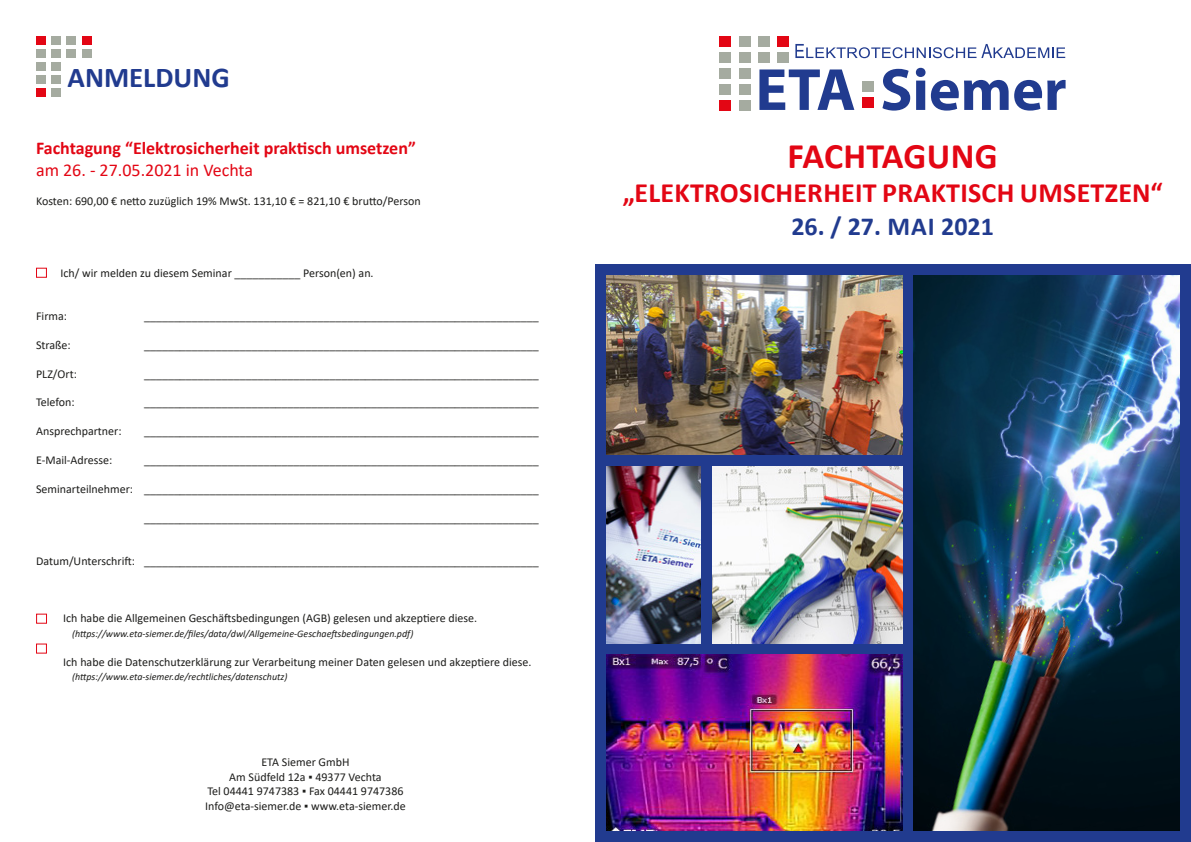
<style>
.page{position:relative;width:1191px;height:842px;background:#fff}
.page>*{position:absolute;margin:0;border:0;box-sizing:border-box;transform-origin:0 0}
.t1{font:700 36px "Calibri";letter-spacing:.01em;color:#e30614}
.t2{font:700 28.8px "Calibri";color:#213b8f}
.t3{font:700 28px "Calibri";letter-spacing:.01em;color:#e30614}
.t4{font:700 26px "Calibri";color:#213b8f}
.t5{font:700 18px "Calibri";color:#e30614}
.t6{font:18px "Calibri";color:#e30614}
.t7{font:12px "Calibri";color:#1d1d1b}
.t8{font:italic 10px "Calibri";color:#1d1d1b}
</style>
<div class="page">
<div style="left:720px;top:52px;width:11px;height:10px;background:#a5aba0"></div>
<div style="left:739px;top:52px;width:11px;height:10px;background:#a5aba0"></div>
<div style="left:758px;top:52px;width:11px;height:10px;background:#a5aba0"></div>
<div style="left:777px;top:52px;width:12px;height:10px;background:#a5aba0"></div>
<div style="left:720px;top:68px;width:11px;height:10px;background:#a5aba0"></div>
<div style="left:739px;top:68px;width:11px;height:10px;background:#a5aba0"></div>
<div style="left:720px;top:84px;width:11px;height:11px;background:#a5aba0"></div>
<div style="left:739px;top:84px;width:11px;height:11px;background:#a5aba0"></div>
<div style="left:720px;top:36px;width:11px;height:10px;background:#e30614"></div>
<div style="left:739px;top:36px;width:11px;height:10px;background:#a5aba0"></div>
<div style="left:758px;top:36px;width:11px;height:10px;background:#a5aba0"></div>
<div style="left:777px;top:36px;width:12px;height:10px;background:#e30614"></div>
<div style="left:720px;top:101px;width:11px;height:10px;background:#e30614"></div>
<div style="left:739px;top:101px;width:11px;height:10px;background:#a5aba0"></div>
<svg style="left:759px;top:69px;width:95px;height:41px"></svg>
<svg style="left:882px;top:68px;width:43px;height:43px"></svg>
<svg style="left:931px;top:80px;width:27px;height:31px"></svg>
<svg style="left:964px;top:80px;width:44px;height:30px"></svg>
<svg style="left:1014px;top:80px;width:51px;height:31px"></svg>
<div style="left:862px;top:97px;width:12px;height:10px;background:#e30614"></div>
<div style="left:862px;top:81px;width:12px;height:10px;background:#a5aba0"></div>
<svg style="left:795px;top:44px;width:270px;height:14px"></svg>
<div style="left:595px;top:264px;width:596px;height:578px;background:#213b8f"></div>
<img style="left:607px;top:466px;width:94px;height:177px">
<img style="left:607px;top:275px;width:295px;height:180px">
<img style="left:607px;top:655px;width:295px;height:176px">
<img style="left:712px;top:466px;width:190px;height:177px">
<img style="left:913px;top:275px;width:266px;height:556px">
<div style="left:36px;top:268px;width:11px;height:10px;border:1px solid #e30614"></div>
<div style="left:36px;top:614px;width:11px;height:10px;border:1px solid #e30614"></div>
<div style="left:36px;top:49px;width:9px;height:8px;background:#a5aba0"></div>
<div style="left:51px;top:49px;width:10px;height:8px;background:#a5aba0"></div>
<div style="left:67px;top:49px;width:9px;height:8px;background:#a5aba0"></div>
<div style="left:82px;top:49px;width:9px;height:8px;background:#a5aba0"></div>
<div style="left:36px;top:62px;width:9px;height:9px;background:#a5aba0"></div>
<div style="left:51px;top:62px;width:10px;height:9px;background:#a5aba0"></div>
<div style="left:36px;top:76px;width:9px;height:8px;background:#a5aba0"></div>
<div style="left:51px;top:76px;width:10px;height:8px;background:#a5aba0"></div>
<div style="left:36px;top:36px;width:9px;height:8px;background:#e30614"></div>
<div style="left:51px;top:36px;width:10px;height:8px;background:#a5aba0"></div>
<div style="left:67px;top:36px;width:9px;height:8px;background:#a5aba0"></div>
<div style="left:82px;top:36px;width:9px;height:8px;background:#e30614"></div>
<div style="left:36px;top:89px;width:9px;height:8px;background:#e30614"></div>
<div style="left:51px;top:89px;width:10px;height:8px;background:#a5aba0"></div>
<div style="left:36px;top:643px;width:11px;height:11px;border:1px solid #e30614"></div>
<p class="t2" style="left:68px;top:57px;width:164px">ANMELDUNG</p>
<p class="t5" style="left:36px;top:136px;width:381px">Fachtagung “Elektrosicherheit praktisch umsetzen”</p>
<p class="t6" style="left:36px;top:158px;width:218px">am 26. - 27.05.2021 in Vechta</p>
<p class="t7" style="left:36px;top:192px;width:386px">Kosten: 690,00 € netto zuzüglich 19% MwSt. 131,10 € = 821,10 € brutto/Person</p>
<p class="t7" style="left:60px;top:264px;width:315px">Ich/ wir melden zu diesem Seminar ___________ Person(en) an.</p>
<p class="t7" style="left:36px;top:308px;width:32px">Firma:</p>
<p class="t7" style="left:144px;top:308px;width:396px">__________________________________________________________________</p>
<p class="t7" style="left:36px;top:336px;width:36px">Straße:</p>
<p class="t7" style="left:144px;top:336px;width:396px">__________________________________________________________________</p>
<p class="t7" style="left:36px;top:365px;width:42px">PLZ/Ort:</p>
<p class="t7" style="left:144px;top:365px;width:396px">__________________________________________________________________</p>
<p class="t7" style="left:36px;top:394px;width:40px">Telefon:</p>
<p class="t7" style="left:144px;top:394px;width:396px">__________________________________________________________________</p>
<p class="t7" style="left:36px;top:423px;width:87px">Ansprechpartner:</p>
<p class="t7" style="left:144px;top:423px;width:396px">__________________________________________________________________</p>
<p class="t7" style="left:36px;top:452px;width:78px">E-Mail-Adresse:</p>
<p class="t7" style="left:144px;top:452px;width:396px">__________________________________________________________________</p>
<p class="t7" style="left:36px;top:480px;width:504px">Seminarteilnehmer: __________________________________________________________________</p>
<p class="t7" style="left:144px;top:509px;width:396px">__________________________________________________________________</p>
<p class="t7" style="left:36px;top:552px;width:504px">Datum/Unterschrift: __________________________________________________________________</p>
<p class="t7" style="left:63px;top:610px;width:415px">Ich habe die Allgemeinen Geschäftsbedingungen (AGB) gelesen und akzeptiere diese.</p>
<p class="t8" style="left:72px;top:627px;width:343px">(https://www.eta-siemer.de/files/data/dwl/Allgemeine-Geschaeftsbedingungen.pdf)</p>
<p class="t7" style="left:63px;top:653px;width:470px">Ich habe die Datenschutzerklärung zur Verarbeitung meiner Daten gelesen und akzeptiere diese.</p>
<p class="t8" style="left:72px;top:670px;width:217px">(https://www.eta-siemer.de/rechtliches/datenschutz)</p>
<p class="t7" style="left:261px;top:754px;width:90px">ETA Siemer GmbH</p>
<p class="t7" style="left:229px;top:768px;width:154px">Am Südfeld 12a ▪ 49377 Vechta</p>
<p class="t7" style="left:207px;top:783px;width:198px">Tel 04441 9747383 ▪ Fax 04441 9747386</p>
<p class="t7" style="left:205px;top:797px;width:202px">Info@eta-siemer.de ▪ www.eta-siemer.de</p>
<p class="t1" style="left:787px;top:130px;width:212px">FACHTAGUNG</p>
<p class="t3" style="left:622px;top:172px;width:541px">„ELEKTROSICHERHEIT PRAKTISCH UMSETZEN“</p>
<p class="t4" style="left:791px;top:208px;width:204px">26. / 27. MAI 2021</p>
</div>
